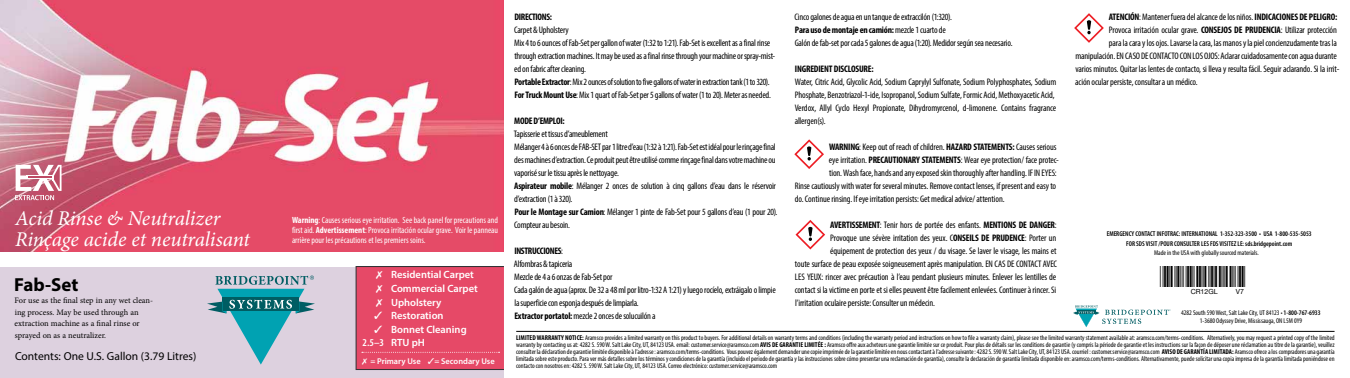
<style>
.page{position:relative;width:1350px;height:378px;background:#fff}
.page>*{position:absolute;margin:0;border:0;box-sizing:border-box;transform-origin:0 0}
.t1{font:28px "Free 3 of 9 Extended";color:#000}
.t2{font:italic 21px/21px "Minion Pro";letter-spacing:-.005em;color:#fff}
.t3{font:700 18.9px "Myriad Pro";color:#000}
.t4{font:11.6px "Myriad Pro";color:#000}
.t5{font:600 10.5px/13.7px "Myriad Pro";color:#fff}
.t6{font:condensed 9.5px/13px "Myriad Pro";letter-spacing:-.015em;color:#000}
.t7{font:700 condensed 9.5px "Myriad Pro";letter-spacing:-.025em;color:#000}
.t8{font:condensed 9px/10px "Myriad Pro";color:#fff;text-align:justify}
.t9{font:8.4px/11.6px "Minion Pro";color:#000}
.t10{font:600 8.4px "Myriad Pro";color:#fff}
.t11{font:condensed 7px/7px "Myriad Pro";color:#000;text-align:justify}
.t12{font:600 condensed 7px/9.5px "Myriad Pro";color:#000;text-align:center}
.t13{font:7px "Helvetica Neue LT";color:#000}
.s1{font-weight:700}
.s2{font-stretch:condensed}
.s3{font-weight:600}
</style>
<div class="page">
<div style="left:0;top:266px;width:504px;height:112px;background:#ddd1df"></div>
<img style="left:0;top:0;width:504px;height:252px">
<div style="left:356px;top:266px;width:149px;height:104px;background:#e64967;border:1px solid #343235"></div>
<svg style="left:362px;top:352px;width:138px;height:1px"></svg>
<svg style="left:15px;top:165px;width:47px;height:35px"></svg>
<svg style="left:207px;top:276px;width:108px;height:89px"></svg>
<svg style="left:796px;top:220px;width:29px;height:30px"></svg>
<svg style="left:794px;top:139px;width:30px;height:30px"></svg>
<hr style="left:516px;top:331px;width:819px;height:1px;background:#000">
<svg style="left:1073px;top:305px;width:97px;height:22px"></svg>
<svg style="left:1074px;top:13px;width:30px;height:30px"></svg>
<h2 class="t2" style="left:15px;top:208px;width:236px">Acid Rinse &amp; Neutralizer<br>Rinçage acide et neutralisant</h2>
<p class="t8" style="left:292px;top:215px;width:208px"><span class="s1">Warning</span>: Causes serious eye irritation. See back panel for precautions and first aid. <span class="s1">Advertissement</span>: Provoca irritación ocular grave. Voir le panneau arrière pour les précautions et les premiers soins.</p>
<h3 class="t3" style="left:14px;top:272px;width:66px">Fab-Set</h3>
<p class="t5" style="left:391px;top:268px;width:88px">Residential Carpet<br>Commercial Carpet<br>Upholstery</p>
<p class="t5" style="left:374px;top:309px;width:71px">✓ Restoration</p>
<p class="t5" style="left:363px;top:322px;width:106px;text-indent:12px">✓ Bonnet Cleaning<br><span class="s2">2.5–3</span> RTU pH</p>
<p class="t10" style="left:370px;top:356px;width:126px">= Primary Use ✓= Secondary Use</p>
<p class="t9" style="left:15px;top:295px;width:140px">For use as the final step in any wet clean&shy;ing process. May be used through an extraction machine as a final rinse or sprayed on as a neutralizer.</p>
<p class="t4" style="left:15px;top:349px;width:183px">Contents: One U.S. Gallon (3.79 Litres)</p>
<p class="t7" style="left:514px;top:11px;width:39px">DIRECTIONS:</p>
<p class="t6" style="left:514px;top:24px;width:263px">Carpet &amp; Upholstery<br>Mix 4 to 6 ounces of Fab-Set per gallon of water (1:32 to 1:21). Fab-Set is excellent as a final rinse through extraction machines. It may be used as a final rinse through your machine or spray-mist&shy;ed on fabric after cleaning.<br><span class="s1">Portable Extractor</span>: Mix 2 ounces of solution to five gallons of water in extraction tank (1 to 320).<br><span class="s1">For Truck Mount Use</span>: Mix 1 quart of Fab-Set per 5 gallons of water (1 to 20). Meter as needed.</p>
<p class="t7" style="left:514px;top:115px;width:52px">MODE D’EMPLOI:</p>
<p class="t6" style="left:514px;top:128px;width:265px">Tapisserie et tissus d’ameublement<br>Mélanger 4 à 6 onces de FAB-SET par 1 litre d’eau (1:32 à 1:21). Fab-Set est idéal pour le rinçage final des machines d’extraction. Ce produit peut être utilisé comme rinçage final dans votre machine ou vaporisé sur le tissu après le nettoyage.<br><span class="s1">Aspirateur mobile</span>: Mélanger 2 onces de solution à cinq gallons d’eau dans le réservoir d’extraction (1 à 320).<br><span class="s1">Pour le Montage sur Camion</span>: Mélanger 1 pinte de Fab-Set pour 5 gallons d’eau (1 pour 20).<br>Compteur au besoin.</p>
<p class="t6" style="left:514px;top:245px;width:263px"><span class="s1">INSTRUCCIONES</span>:<br>Alfombras &amp; tapiceria<br>Mezcle de 4 a 6 onzas de Fab-Set por<br>Cada galón de agua (aprox. De 32 a 48 ml por litro-1:32 A 1:21) y luego rocíelo, extráigalo o limpie la superficie con esponja después de limpiarla.<br><span class="s1">Extractor portatol:</span> mezcle 2 onces de solucuilón a</p>
<p class="t6" style="left:795px;top:11px;width:219px">Cinco galones de agua en un tanque de extraccilón (1:320).<br><span class="s1">Para uso de montaje en camión:</span> mezcle 1 cuarto de<br>Galón de fab-set por cada 5 galones de agua (1:20). Medidor según sea necesario.</p>
<p class="t7" style="left:795px;top:63px;width:80px">INGREDIENT DISCLOSURE:</p>
<p class="t6" style="left:795px;top:76px;width:263px">Water, Citric Acid, Glycolic Acid, Sodium Caprylyl Sulfonate, Sodium Polyphosphates, Sodium Phosphate, Benzotriazol-1-ide, Isopropanol, Sodium Sulfate, Formic Acid, Methoxyacetic Acid, Verdox, Allyl Cyclo Hexyl Propionate, Dihydromyrcenol, d-limonene. Contains fragrance allergen(s).</p>
<p class="t6" style="left:829px;top:141px;width:229px"><span class="s1">WARNING</span>: Keep out of reach of children. <span class="s1">HAZARD STATEMENTS:</span> Causes serious</p>
<p class="t6" style="left:829px;top:154px;width:231px">eye irritation. <span class="s1">PRECAUTIONARY STATEMENTS</span>: Wear eye protection/ face protec-</p>
<p class="t6" style="left:829px;top:167px;width:229px">tion. Wash face, hands and any exposed skin thoroughly after handling. IF IN EYES:</p>
<p class="t6" style="left:795px;top:180px;width:263px">Rinse cautiously with water for several minutes. Remove contact lenses, if present and easy to</p>
<p class="t6" style="left:795px;top:193px;width:211px">do. Continue rinsing. If eye irritation persists: Get medical advice/ attention.</p>
<p class="t6" style="left:830px;top:219px;width:228px"><span class="s1">AVERTISSEMENT</span>: Tenir hors de portée des enfants. <span class="s1">MENTIONS DE DANGER</span>:</p>
<p class="t6" style="left:830px;top:232px;width:228px">Provoque une sévère irritation des yeux. C<span class="s1">ONSEILS DE PRUDENCE</span>: Porter un</p>
<p class="t6" style="left:830px;top:245px;width:228px">équipement de protection des yeux / du visage. Se laver le visage, les mains et</p>
<p class="t6" style="left:795px;top:258px;width:264px">toute surface de peau exposée soigneusement après manipulation. EN CAS DE CONTACT AVEC</p>
<p class="t6" style="left:795px;top:271px;width:263px">LES YEUX: rincer avec précaution à l’eau pendant plusieurs minutes. Enlever les lentilles de</p>
<p class="t6" style="left:795px;top:284px;width:263px">contact si la victime en porte et si elles peuvent être facilement enlevées. Continuer à rincer. Si</p>
<p class="t6" style="left:795px;top:297px;width:141px">l’irritation oculaire persiste: Consulter un médecin.</p>
<p class="t6" style="left:1109px;top:11px;width:230px"><span class="s1">ATENCIÓN</span>: Mantener fuera del alcance de los niños. <span class="s1">INDICACIONES DE PELIGRO:</span></p>
<p class="t6" style="left:1109px;top:24px;width:230px">Provoca irritación ocular grave. <span class="s1">CONSEJOS DE PRUDENCIA</span>: Utilizar protección</p>
<p class="t6" style="left:1109px;top:37px;width:230px">para la cara y los ojos. Lavarse la cara, las manos y la piel concienzudamente tras la</p>
<p class="t6" style="left:1076px;top:50px;width:263px">manipulación. EN CASO DE CONTACTO CON LOS OJOS: Aclarar cuidadosamente con agua durante</p>
<p class="t6" style="left:1075px;top:63px;width:265px">varios minutos. Quitar las lentes de contacto, si lleva y resulta fácil. Seguir aclarando. Si la irrit-</p>
<p class="t6" style="left:1075px;top:76px;width:124px">ación ocular persiste, consultar a un médico.</p>
<p class="t12" style="left:1107px;top:229px;width:207px">EMERGENCY CONTACT INFOTRAC: INTERNATIONAL 1-352-323-3500 • USA 1-800-535-5053<br>FOR SDS VISIT /POUR CONSULTER LES FDS VISITEZ LE: sds.bridgepoint.com</p>
<p class="t11" style="left:1154px;top:249px;width:106px">Made in the USA with globally sourced materials.</p>
<h1 class="t1" style="left:1160px;top:261px;width:87px">*.70266*</h1>
<p class="t13" style="left:1236px;top:287px;width:10px">V7</p>
<p class="t13" style="left:1191px;top:287px;width:28px">CR12GL</p>
<p class="t11" style="left:1181px;top:308px;width:141px;line-height:8px;text-align:center">4282 South 590 West, Salt Lake City, UT 84123 • <span class="s3">1-800-767-6933<br></span>1-3680 Odyssey Drive, Mississauga, ON L5M 0Y9</p>
<p class="t11" style="left:516px;top:334px;width:820px"><span class="s1">LIMITED WARRANTY NOTICE:</span> Aramsco provides a limited warranty on this product to buyers. For additional details on warranty terms and conditions (including the warranty period and instructions on how to file a warranty claim), please see the limited warranty statement available at: aramsco.com/terms-conditions. Alternatively, you may request a printed copy of the limited warranty by contacting us at: 4282 S. 590 W. Salt Lake City, UT, 84123 USA. email: customer.service@aramsco.com <span class="s1">AVIS DE GARANTIE LIMITÉE :</span> Aramsco offre aux acheteurs une garantie limitée sur ce produit. Pour plus de détails sur les conditions de garantie (y compris la période de garantie et les instructions sur la façon de déposer une réclamation au titre de la garantie), veuillez consulter la déclaration de garantie limitée disponible à l’adresse : aramsco.com/terms-conditions. Vous pouvez également demander une copie imprimée de la garantie limitée en nous contactant à l’adresse suivante : 4282 S. 590 W. Salt Lake City, UT, 84123 USA. courriel : customer.service@aramsco.com <span class="s1">AVISO DE GARANTÍA LIMITADA:</span> Aramsco ofrece a los compradores una garantía limitada sobre este producto. Para ver más detalles sobre los términos y condiciones de la garantía (incluido el periodo de garantía y las instrucciones sobre cómo presentar una reclamación de garantía), consulte la declaración de garantía limitada disponible en: aramsco.com/terms-conditions. Alternativamente, puede solicitar una copia impresa de la garantía limitada poniéndose en contacto con nosotros en: 4282 S. 590 W. Salt Lake City, UT, 84123 USA. Correo electrónico: customer.service@aramsco.com</p>
</div>
